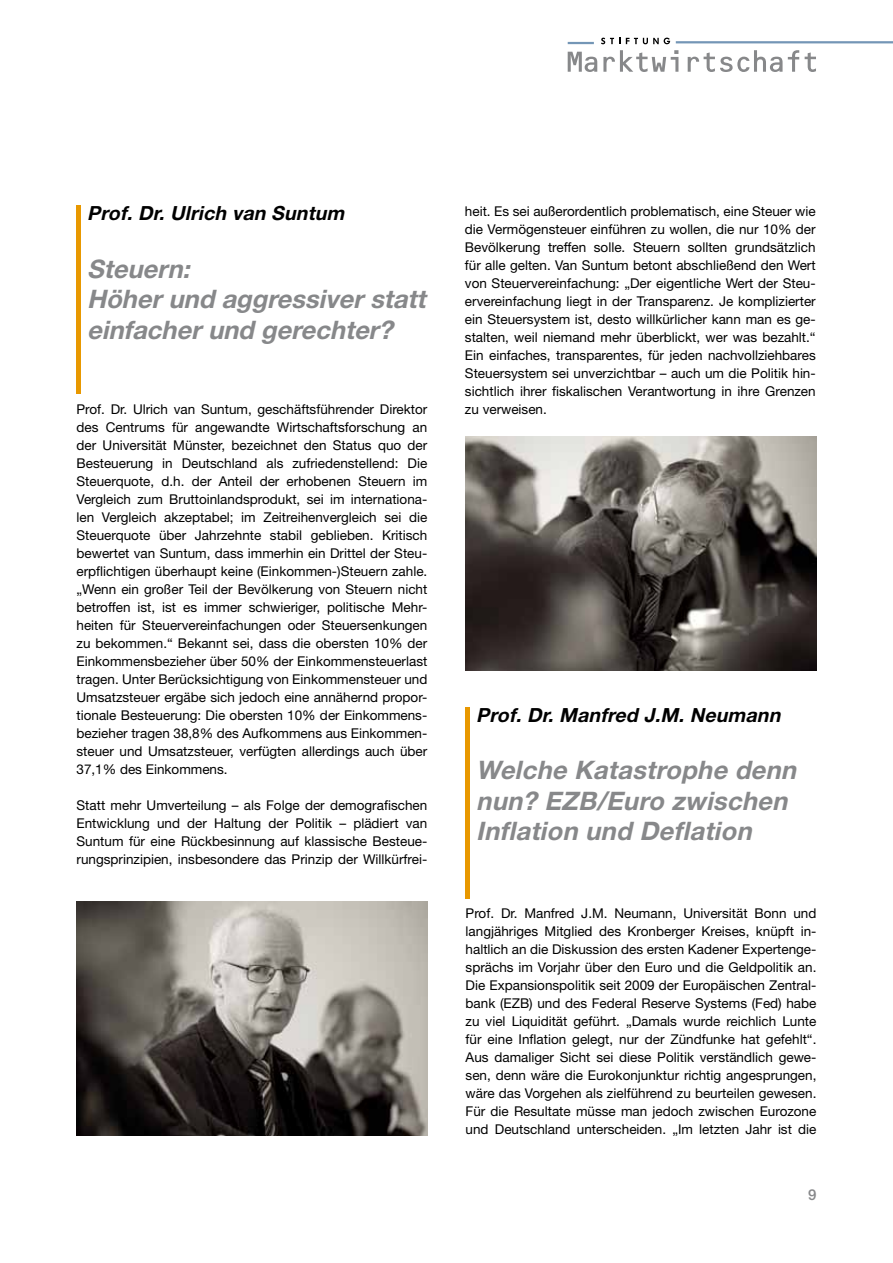
<style>
.page{position:relative;width:893px;height:1263px;background:#fff}
.page>*{position:absolute;margin:0;border:0;box-sizing:border-box;transform-origin:0 0}
.t1{font:italic 700 25.5px/30.6px "Helvetica Neue";color:#87888a}
.t2{font:italic 700 19.5px "Helvetica Neue";color:#000}
.t3{font:500 15px "Helvetica Neue";color:#87888a}
.t4{font:13.5px/18px "Helvetica Neue";color:#000;text-align:justify}
</style>
<div class="page">
<svg style="left:568px;top:52px;width:29px;height:20px"></svg>
<svg style="left:603px;top:50px;width:75px;height:22px"></svg>
<svg style="left:688px;top:50px;width:94px;height:22px"></svg>
<svg style="left:788px;top:50px;width:11px;height:22px"></svg>
<svg style="left:805px;top:52px;width:11px;height:20px"></svg>
<svg style="left:601px;top:38px;width:19px;height:6px"></svg>
<svg style="left:626px;top:38px;width:44px;height:6px"></svg>
<hr style="left:568px;top:42px;width:26px;height:2px;background:#7496b6">
<hr style="left:676px;top:41px;width:217px;height:2px;background:#7496b6">
<hr style="left:77px;top:206px;width:4px;height:188px;background:#e89800">
<hr style="left:466px;top:708px;width:4px;height:191px;background:#e89800">
<img style="left:77px;top:901px;width:350px;height:234px">
<img style="left:466px;top:437px;width:350px;height:233px">
<h2 class="t2" style="left:87px;top:201px;width:264px">Prof.Dr.Ulrich van Suntum</h2>
<h1 class="t1" style="left:87px;top:253px;width:346px">Steuern:<br>Höherund aggressiverstatt einfacherund gerechter?</h1>
<p class="t4" style="left:77px;top:400px;width:352px">Prof. Dr. Ulrich van Suntum, geschäftsführender Direktor des Centrums für angewandte Wirtschaftsforschung an der Universität Münster, bezeichnet den Status quo der Besteuerung in Deutschland als zufriedenstellend: Die Steuerquote, d.h. der Anteil der erhobenen Steuern im Vergleich zum Bruttoinlandsprodukt, sei im internationa&shy;len Vergleich akzeptabel; im Zeitreihenvergleich sei die Steuerquote über Jahrzehnte stabil geblieben. Kritisch bewertet van Suntum, dass immerhin ein Drittel der Steu&shy;erpflichtigen überhaupt keine (Einkommen-)Steuern zahle. „Wenn ein großer Teil der Bevölkerung von Steuern nicht betroffen ist, ist es immer schwieriger, politische Mehr&shy;heiten für Steuervereinfachungen oder Steuersenkungen zu bekommen.“ Bekannt sei, dass die obersten 10% der Einkommensbezieher über 50% der Einkommensteuerlast tragen. Unter Berücksichtigung von Einkommensteuer und Umsatzsteuer ergäbe sich jedoch eine annähernd propor&shy;tionale Besteuerung: Die obersten 10% der Einkommens&shy;bezieher tragen 38,8% des Aufkommens aus Einkommen&shy;steuer und Umsatzsteuer, verfügten allerdings auch über 37,1% des Einkommens.</p>
<p class="t4" style="left:77px;top:796px;width:352px">Statt mehr Umverteilung – als Folge der demografischen Entwicklung und der Haltung der Politik – plädiert van Suntum für eine Rückbesinnung auf klassische Besteue&shy;rungsprinzipien, insbesondere das Prinzip der Willkürfrei-</p>
<p class="t4" style="left:465px;top:202px;width:352px">heit. Es sei außerordentlich problematisch, eine Steuer wie die Vermögensteuer einführen zu wollen, die nur 10% der Bevölkerung treffen solle. Steuern sollten grundsätzlich für alle gelten. Van Suntum betont abschließend den Wert von Steuervereinfachung: „Der eigentliche Wert der Steu&shy;ervereinfachung liegt in der Transparenz. Je komplizierter ein Steuersystem ist, desto willkürlicher kann man es ge&shy;stalten, weil niemand mehr überblickt, wer was bezahlt.“ Ein einfaches, transparentes, für jeden nachvollziehbares Steuersystem sei unverzichtbar – auch um die Politik hin&shy;sichtlich ihrer fiskalischen Verantwortung in ihre Grenzen zu verweisen.</p>
<h2 class="t2" style="left:476px;top:702px;width:310px">Prof.Dr.Manfred J.M.Neumann</h2>
<h1 class="t1" style="left:476px;top:754px;width:328px">Welche Katastrophe denn nun? EZB/Euro zwischen<br>Inflation und Deflation</h1>
<p class="t4" style="left:466px;top:904px;width:352px">Prof. Dr. Manfred J.M. Neumann, Universität Bonn und langjähriges Mitglied des Kronberger Kreises, knüpft in&shy;haltlich an die Diskussion des ersten Kadener Expertenge&shy;sprächs im Vorjahr über den Euro und die Geldpolitik an.<br>Die Expansionspolitik seit 2009 der Europäischen Zentral&shy;bank (EZB) und des Federal Reserve Systems (Fed) habe zu viel Liquidität geführt. „Damals wurde reichlich Lunte für eine Inflation gelegt, nur der Zündfunke hat gefehlt“.<br>Aus damaliger Sicht sei diese Politik verständlich gewe&shy;sen, denn wäre die Eurokonjunktur richtig angesprungen, wäre das Vorgehen als zielführend zu beurteilen gewesen.<br>Für die Resultate müsse man jedoch zwischen Eurozone und Deutschland unterscheiden. „Im letzten Jahr ist die</p>
<p class="t3" style="left:808px;top:1186px;width:10px">9</p>
</div>
